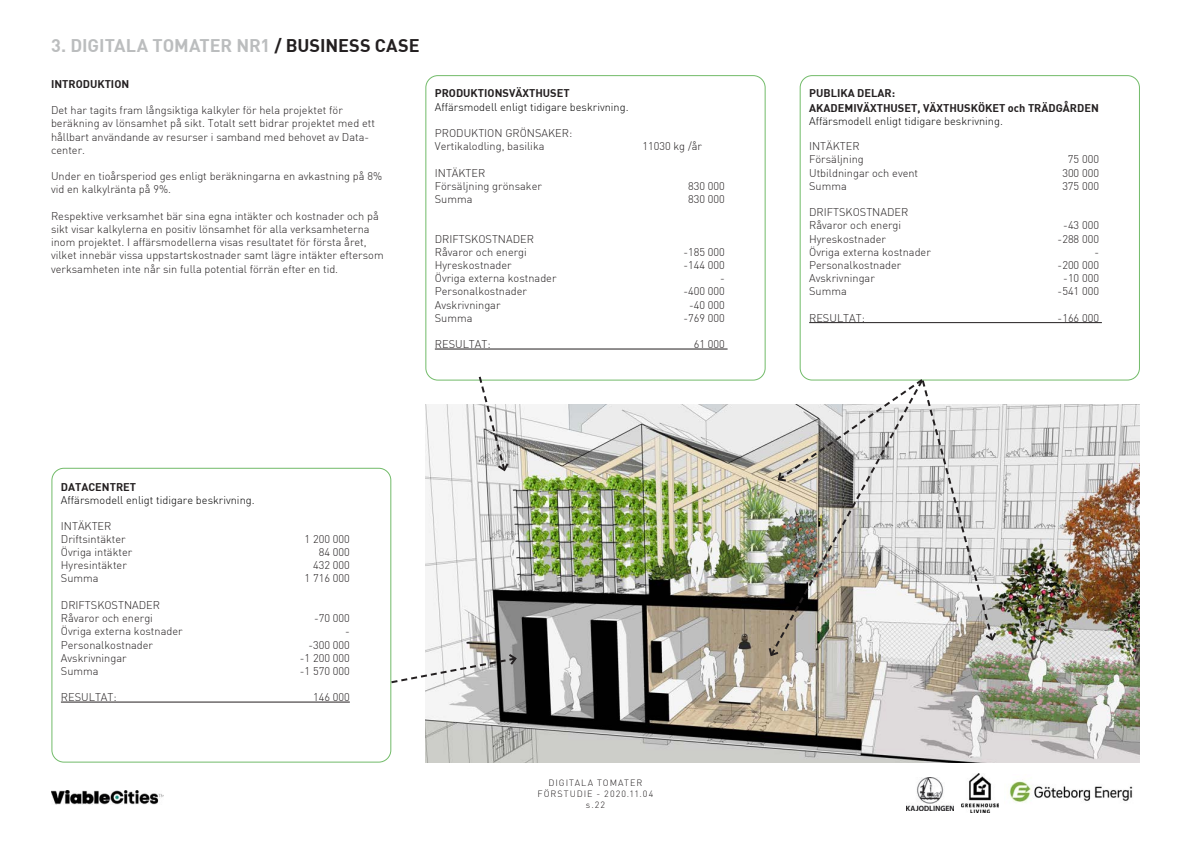
<style>
.page{position:relative;width:1191px;height:842px;background:#fff}
.page>*{position:absolute;margin:0;border:0;box-sizing:border-box;transform-origin:0 0}
.rubrik{font:18px "DIN Bold";letter-spacing:-.005em;color:#bbbdbe}
.t1{font:300 11px/13.2px "DIN";color:#231f20}
.t2{font:300 11px "DIN";color:#000}
.t3{font:11px/14.4px "DIN Bold";color:#231f20}
.t4{font:300 9px/10.8px "DIN";letter-spacing:.105em;color:#231f20;text-align:center}
.s1{color:#231f20}
</style>
<div class="page">
<img style="left:51px;top:790px;width:112px;height:14px">
<img style="left:961px;top:774px;width:37px;height:39px">
<img style="left:1009px;top:781px;width:124px;height:22px">
<img style="left:906px;top:778px;width:47px;height:32px">
<img style="left:425px;top:405px;width:715px;height:358px">
<hr style="left:435px;top:349px;width:292px;height:1px;background:#231f20">
<div style="left:425px;top:75px;width:340px;height:306px;border:1px solid #72bb69;border-radius:12px"></div>
<hr style="left:61px;top:702px;width:289px;height:1px;background:#231f20">
<div style="left:51px;top:468px;width:340px;height:295px;border:1px solid #72bb69;border-radius:12px"></div>
<hr style="left:809px;top:322px;width:292px;height:1px;background:#231f20">
<div style="left:799px;top:75px;width:341px;height:305px;border:1px solid #72bb69;border-radius:12px"></div>
<svg style="left:389px;top:652px;width:129px;height:33px"></svg>
<svg style="left:477px;top:376px;width:33px;height:97px"></svg>
<svg style="left:767px;top:377px;width:231px;height:280px"></svg>
<p class="rubrik" style="left:51px;top:34px;width:370px">3. DIGITALA TOMATER NR1 <span class="s1">/ BUSINESS CASE</span></p>
<p class="t3" style="left:51px;top:76px;width:80px">INTRODUKTION</p>
<p class="t1" style="left:51px;top:103px;width:325px">Det har tagits fram långsiktiga kalkyler för hela projektet för beräkning av lönsamhet på sikt. Totalt sett bidrar projektet med ett hållbart användande av resurser i samband med behovet av Data&shy;center.</p>
<p class="t1" style="left:51px;top:169px;width:333px">Under en tioårsperiod ges enligt beräkningarna en avkastning på 8% vid en kalkylränta på 9%.</p>
<p class="t1" style="left:51px;top:209px;width:334px">Respektive verksamhet bär sina egna intäkter och kostnader och på sikt visar kalkylerna en positiv lönsamhet för alla verksamheterna inom projektet. I affärsmodellerna visas resultatet för första året, vilket innebär vissa uppstartskostnader samt lägre intäkter eftersom verksamheten inte når sin fulla potential förrän efter en tid.</p>
<p class="t3" style="left:435px;top:86px;width:136px">PRODUKTIONSVÄXTHUSET</p>
<p class="t2" style="left:435px;top:100px;width:195px">Affärsmodell enligt tidigare beskrivning.</p>
<p class="t1" style="left:435px;top:126px;width:139px">PRODUKTION GRÖNSAKER:</p>
<p class="t1" style="left:435px;top:140px;width:111px">Vertikalodling, basilika</p>
<p class="t1" style="left:642px;top:140px;width:61px">11030 kg /år</p>
<p class="t1" style="left:435px;top:166px;width:52px">INTÄKTER</p>
<p class="t1" style="left:435px;top:179px;width:109px">Försäljning grönsaker</p>
<p class="t1" style="left:688px;top:179px;width:38px">830 000</p>
<p class="t1" style="left:435px;top:192px;width:39px">Summa</p>
<p class="t1" style="left:688px;top:192px;width:38px">830 000</p>
<p class="t1" style="left:435px;top:232px;width:101px">DRIFTSKOSTNADER</p>
<p class="t1" style="left:435px;top:245px;width:94px">Råvaror och energi</p>
<p class="t1" style="left:683px;top:245px;width:43px">-185 000</p>
<p class="t1" style="left:435px;top:258px;width:78px">Hyreskostnader</p>
<p class="t1" style="left:683px;top:258px;width:43px">-144 000</p>
<p class="t1" style="left:435px;top:272px;width:123px">Övriga externa kostnader</p>
<p class="t1" style="left:720px;top:272px;width:6px">-</p>
<p class="t1" style="left:435px;top:285px;width:94px">Personalkostnader</p>
<p class="t1" style="left:683px;top:285px;width:43px">-400 000</p>
<p class="t1" style="left:435px;top:298px;width:67px">Avskrivningar</p>
<p class="t1" style="left:689px;top:298px;width:37px">-40 000</p>
<p class="t1" style="left:435px;top:311px;width:39px">Summa</p>
<p class="t1" style="left:683px;top:311px;width:43px">-769 000</p>
<p class="t1" style="left:435px;top:338px;width:57px">RESULTAT:</p>
<p class="t1" style="left:693px;top:338px;width:33px">61 000</p>
<p class="t3" style="left:61px;top:480px;width:77px">DATACENTRET</p>
<p class="t2" style="left:61px;top:494px;width:195px">Affärsmodell enligt tidigare beskrivning.</p>
<p class="t1" style="left:61px;top:519px;width:52px">INTÄKTER</p>
<p class="t1" style="left:61px;top:532px;width:66px">Driftsintäkter</p>
<p class="t1" style="left:305px;top:532px;width:47px">1 200 000</p>
<p class="t1" style="left:61px;top:545px;width:73px">Övriga intäkter</p>
<p class="t1" style="left:319px;top:545px;width:33px">84 000</p>
<p class="t1" style="left:61px;top:559px;width:67px">Hyresintäkter</p>
<p class="t1" style="left:313px;top:559px;width:38px">432 000</p>
<p class="t1" style="left:61px;top:572px;width:39px">Summa</p>
<p class="t1" style="left:305px;top:572px;width:47px">1 716 000</p>
<p class="t1" style="left:61px;top:598px;width:101px">DRIFTSKOSTNADER</p>
<p class="t1" style="left:61px;top:611px;width:94px">Råvaror och energi</p>
<p class="t1" style="left:314px;top:611px;width:37px">-70 000</p>
<p class="t1" style="left:61px;top:625px;width:123px">Övriga externa kostnader</p>
<p class="t1" style="left:345px;top:625px;width:6px">-</p>
<p class="t1" style="left:61px;top:638px;width:94px">Personalkostnader</p>
<p class="t1" style="left:308px;top:638px;width:43px">-300 000</p>
<p class="t1" style="left:61px;top:651px;width:67px">Avskrivningar</p>
<p class="t1" style="left:300px;top:651px;width:51px">-1 200 000</p>
<p class="t1" style="left:61px;top:664px;width:39px">Summa</p>
<p class="t1" style="left:300px;top:664px;width:51px">-1 570 000</p>
<p class="t1" style="left:61px;top:691px;width:57px">RESULTAT:</p>
<p class="t1" style="left:313px;top:691px;width:38px">146 000</p>
<p class="t4" style="left:537px;top:777px;width:117px">DIGITALA TOMATER<br>FÖRSTUDIE - 2020.11.04 s.22</p>
<p class="t3" style="left:809px;top:86px;width:291px">PUBLIKA DELAR:<br>AKADEMIVÄXTHUSET, VÄXTHUSKÖKET och TRÄDGÅRDEN</p>
<p class="t2" style="left:809px;top:114px;width:195px">Affärsmodell enligt tidigare beskrivning.</p>
<p class="t1" style="left:809px;top:140px;width:52px">INTÄKTER</p>
<p class="t1" style="left:809px;top:153px;width:56px">Försäljning</p>
<p class="t1" style="left:1068px;top:153px;width:33px">75 000</p>
<p class="t1" style="left:809px;top:166px;width:110px">Utbildningar och event</p>
<p class="t1" style="left:1062px;top:166px;width:38px">300 000</p>
<p class="t1" style="left:809px;top:179px;width:39px">Summa</p>
<p class="t1" style="left:1062px;top:179px;width:38px">375 000</p>
<p class="t1" style="left:809px;top:206px;width:101px">DRIFTSKOSTNADER</p>
<p class="t1" style="left:809px;top:219px;width:94px">Råvaror och energi</p>
<p class="t1" style="left:1063px;top:219px;width:37px">-43 000</p>
<p class="t1" style="left:809px;top:232px;width:78px">Hyreskostnader</p>
<p class="t1" style="left:1057px;top:232px;width:43px">-288 000</p>
<p class="t1" style="left:809px;top:245px;width:123px">Övriga externa kostnader</p>
<p class="t1" style="left:1094px;top:245px;width:6px">-</p>
<p class="t1" style="left:809px;top:258px;width:94px">Personalkostnader</p>
<p class="t1" style="left:1057px;top:258px;width:43px">-200 000</p>
<p class="t1" style="left:809px;top:272px;width:67px">Avskrivningar</p>
<p class="t1" style="left:1063px;top:272px;width:37px">-10 000</p>
<p class="t1" style="left:809px;top:285px;width:39px">Summa</p>
<p class="t1" style="left:1057px;top:285px;width:43px">-541 000</p>
<p class="t1" style="left:809px;top:311px;width:57px">RESULTAT:</p>
<p class="t1" style="left:1057px;top:311px;width:43px">-166 000</p>
</div>
